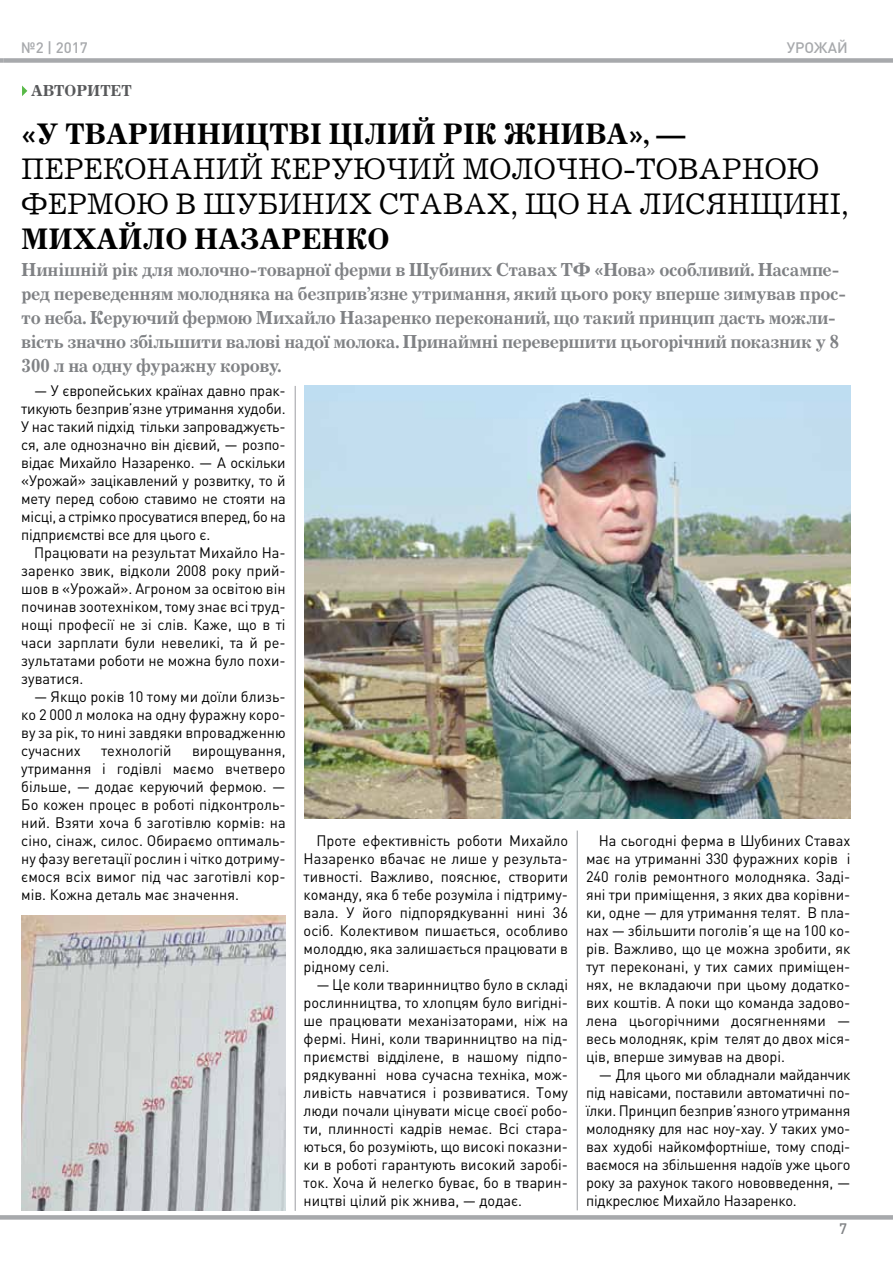
<style>
.page{position:relative;width:893px;height:1263px;background:#fff}
.page>*{position:absolute;margin:0;border:0;box-sizing:border-box;transform-origin:0 0}
.t1{font:30.75px/35.2px "Journal C";color:#000;scale:.95 1}
.t2{font:700 30.75px "Journal C";color:#000;scale:.95 1}
.t3{font:700 19.5px/24px "Journal C";letter-spacing:-.015em;color:#808285;scale:.95 1}
.t4{font:700 16.5px "Journal C";color:#58595b;scale:.95 1}
.t5{font:15px/18px "DIN Pro";color:#000;text-align:justify}
.t6{font:500 15px "DIN Pro";color:#a7a9ac}
.t7{font:500 15px "DIN Pro";color:#808285}
</style>
<div class="page">
<svg style="left:0;top:58px;width:3px;height:5px"></svg>
<div style="left:3px;top:58px;width:890px;height:5px;background:#a7a9ac"></div>
<div style="left:0;top:1215px;width:893px;height:5px;background:#a7a9ac"></div>
<svg style="left:22px;top:86px;width:5px;height:10px"></svg>
<img style="left:305px;top:386px;width:546px;height:433px">
<img style="left:21px;top:916px;width:265px;height:294px">
<hr style="left:295px;top:386px;width:1px;height:825px;background:#a7a9ac">
<hr style="left:577px;top:830px;width:1px;height:380px;background:#a7a9ac">
<p class="t6" style="left:21px;top:37px;width:68px">№2 | 2017</p>
<p class="t6" style="left:787px;top:37px;width:63px">урожай</p>
<p class="t4" style="left:31px;top:81px;width:107px">авторитет</p>
<h1 class="t2" style="left:21px;top:116px;width:701px">«У тваринництві цілий рік жнива», —</h1>
<h1 class="t1" style="left:21px;top:152px;width:872px">переконаний керуючий молочно-товарною фермою в Шубиних Ставах, що на Лисянщині,</h1>
<h1 class="t2" style="left:21px;top:222px;width:389px">Михайло Назаренко</h1>
<p class="t3" style="left:21px;top:258px;width:870px">Нинішній рік для молочно-товарної ферми в Шубиних Ставах ТФ «Нова» особливий. Насампе&shy;ред переведенням молодняка на безприв’язне утримання, який цього року вперше зимував прос&shy;то неба. Керуючий фермою Михайло Назаренко переконаний, що такий принцип дасть можли&shy;вість значно збільшити валові надої молока. Принаймні перевершити цьогорічний показник у 8<br>300 л на одну фуражну корову.</p>
<p class="t5" style="left:21px;top:381px;width:266px;text-indent:13px">— У європейських країнах давно прак&shy;тикують безприв’язне утримання худоби.<br>У нас такий підхід тільки запроваджуєть&shy;ся, але однозначно він дієвий, — розпо&shy;відає Михайло Назаренко. — А оскільки «Урожай» зацікавлений у розвитку, то й мету перед собою ставимо не стояти на місці, а стрімко просуватися вперед, бо на підприємстві все для цього є.</p>
<p class="t5" style="left:21px;top:543px;width:266px;text-indent:13px">Працювати на результат Михайло На&shy;заренко звик, відколи 2008 року прий&shy;шов в «Урожай». Агроном за освітою він починав зоотехніком, тому знає всі труд&shy;нощі професії не зі слів. Каже, що в ті часи зарплати були невеликі, та й ре&shy;зультатами роботи не можна було похи&shy;зуватися.</p>
<p class="t5" style="left:21px;top:687px;width:266px;text-indent:13px">— Якщо років 10 тому ми доїли близь&shy;ко 2 000 л молока на одну фуражну коро&shy;ву за рік, то нині завдяки впровадженню сучасних</p>
<p class="t5" style="left:101px;top:741px;width:72px">технологій</p>
<p class="t5" style="left:21px;top:741px;width:266px;text-indent:171px">вирощування, утримання і годівлі маємо вчетверо більше, — додає керуючий фермою. — Бо кожен процес в роботі підконтроль&shy;ний. Взяти хоча б заготівлю кормів: на сіно, сінаж, силос. Обираємо оптималь&shy;ну фазу вегетації рослин і чітко дотриму&shy;ємося всіх вимог під час заготівлі кор&shy;мів. Кожна деталь має значення.</p>
<p class="t5" style="left:586px;top:831px;width:266px;text-indent:13px">На сьогодні ферма в Шубиних Ставах має на утриманні 330 фуражних корів і 240 голів ремонтного молодняка. Заді&shy;яні три приміщення, з яких два корівни&shy;ки, одне — для утримання телят. В пла&shy;нах — збільшити поголів’я ще на 100 ко&shy;рів. Важливо, що це можна зробити, як тут переконані, у тих самих приміщен&shy;нях, не вкладаючи при цьому додатко&shy;вих коштів. А поки що команда задово&shy;лена цьогорічними досягненнями — весь молодняк, крім телят до двох міся&shy;ців, вперше зимував на дворі.</p>
<p class="t5" style="left:586px;top:1065px;width:266px;text-indent:13px">— Для цього ми обладнали майданчик під навісами, поставили автоматичні по&shy;їлки. Принцип безприв’язного утримання молодняку для нас ноу-хау. У таких умо&shy;вах худобі найкомфортніше, тому споді&shy;ваємося на збільшення надоїв уже цього року за рахунок такого нововведення, — підкреслює Михайло Назаренко.</p>
<p class="t5" style="left:304px;top:831px;width:266px;text-indent:13px">Проте ефективність роботи Михайло Назаренко вбачає не лише у результа&shy;тивності. Важливо, пояснює, створити команду, яка б тебе розуміла і підтриму&shy;вала. У його підпорядкуванні нині 36 осіб. Колективом пишається, особливо молоддю, яка залишається працювати в рідному селі.</p>
<p class="t5" style="left:304px;top:975px;width:266px;text-indent:13px">— Це коли тваринництво було в складі рослинництва, то хлопцям було вигідні&shy;ше працювати механізаторами, ніж на фермі. Нині, коли тваринництво на під&shy;приємстві відділене, в нашому підпо&shy;рядкуванні нова сучасна техніка, мож&shy;ливість навчатися і розвиватися. Тому люди почали цінувати місце своєї робо&shy;ти, плинності кадрів немає. Всі стара&shy;ються, бо розуміють, що високі показни&shy;ки в роботі гарантують високий заробі&shy;ток. Хоча й нелегко буває, бо в тварин&shy;ництві цілий рік жнива, — додає.</p>
<p class="t7" style="left:839px;top:1218px;width:9px">7</p>
</div>
